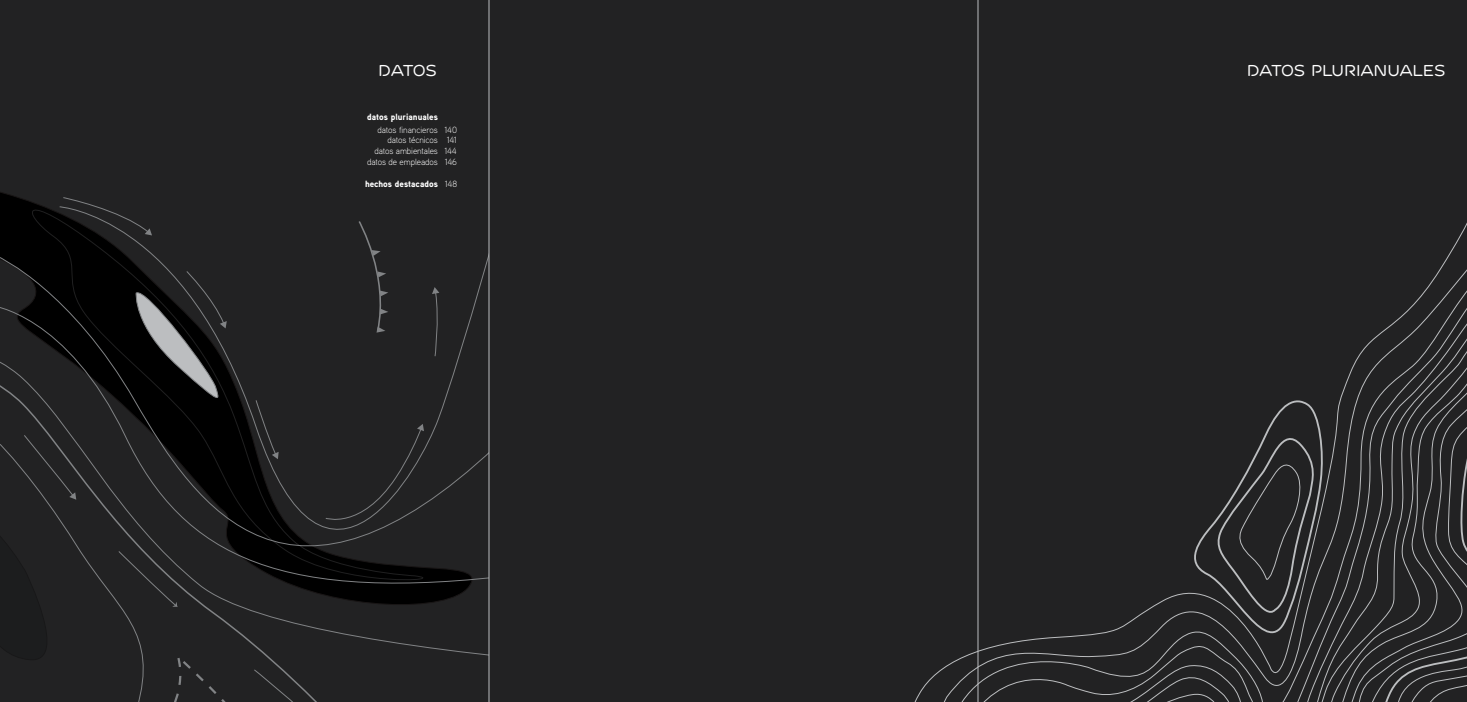
<style>
.page{position:relative;width:1467px;height:702px;background:#fff}
.page>*{position:absolute;margin:0;border:0;box-sizing:border-box;transform-origin:0 0}
.t1{font:15.75px "EDP Preon";letter-spacing:-.015em;color:#fff}
.t2{font:300 9px/10.8px "Aaux Pro";letter-spacing:-.01em;color:#fff;text-align:right}
.t3{font:900 9px "Aaux Pro";color:#fff}
.s1{font-weight:300}
</style>
<div class="page">
<div style="left:0;top:0;width:500px;height:702px;background:#222223"></div>
<svg style="left:424px;top:304px;width:65px;height:299px"></svg>
<svg style="left:0;top:197px;width:424px;height:505px"></svg>
<div style="left:489px;top:0;width:978px;height:702px;background:#222223"></div>
<svg style="left:914px;top:199px;width:553px;height:503px"></svg>
<svg style="left:1183px;top:394px;width:143px;height:267px"></svg>
<hr style="left:978px;top:0;width:1px;height:702px;background:#bcbec0">
<hr style="left:489px;top:0;width:1px;height:702px;background:#bcbec0">
<h1 class="t1" style="left:378px;top:59px;width:13px">DAT</h1>
<h1 class="t1" style="left:413px;top:59px;width:24px">OS</h1>
<h1 class="t1" style="left:1247px;top:59px;width:13px">DAT</h1>
<h1 class="t1" style="left:1281px;top:59px;width:74px">OS PLURIAN</h1>
<h1 class="t1" style="left:1387px;top:59px;width:25px">UALES</h1>
<p class="t3" style="left:367px;top:111px;width:72px">datos plurianuales</p>
<p class="t2" style="left:367px;top:124px;width:91px">datos financieros 140 datos técnicos 141 datos ambientales 144 datos de empleados 146</p>
<p class="t3" style="left:365px;top:178px;width:94px">hechos destacados <span class="s1">148</span></p>
</div>
